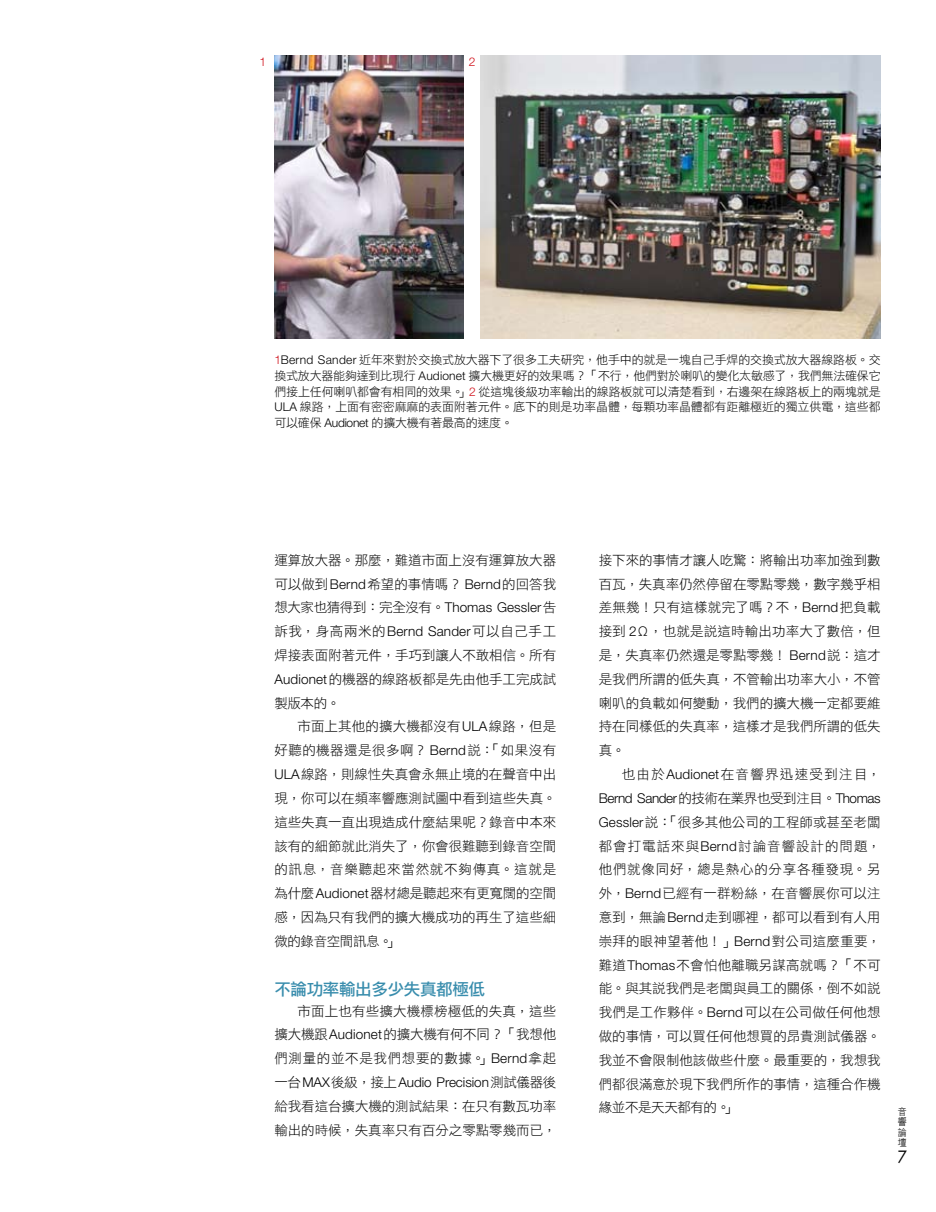
<style>
.page{position:relative;width:936px;height:1212px;background:#fff}
.page>*{position:absolute;margin:0;border:0;box-sizing:border-box;transform-origin:0 0}
.t1{font:16.5px "DF Li Hei Std W5";letter-spacing:-.02em;color:#398dad}
.t2{font:13.5px/23.9px "DF Li Hei Std W3";letter-spacing:-.005em;color:#000;text-align:justify}
.t3{font:300 13.5px "Helvetica Neue";letter-spacing:-.015em;color:#000}
.t4{font:13.5px "DF Li Hei Std W3";letter-spacing:.095em;color:#000}
.t5{font:12px/15.8px "DF Li Hei Std W3";letter-spacing:-.015em;color:#000;text-align:justify}
.t6{font:300 12px "Helvetica Neue";color:#d0111b}
.t7{font:9.9px/10.2px "DF Hei Lt HK BF";color:#000;text-align:justify;scale:.91 1}
.s1{font-family:"Helvetica Neue";font-weight:300;color:#d0111b}
.s2{font-family:"Helvetica Neue";font-weight:300}
.s3{font-family:"DF Li Hei Std W3";font-weight:400}
</style>
<div class="page">
<img style="left:274px;top:55px;width:189px;height:284px">
<img style="left:480px;top:55px;width:400px;height:284px">
<p class="t6" style="left:259px;top:54px;width:8px">1</p>
<p class="t6" style="left:469px;top:54px;width:8px">2</p>
<p class="t5" style="left:274px;top:352px;width:607px"><span class="s1">1</span><span class="s2">Bernd Sander</span> 近年來對於交換式放大器下了很多工夫研究，他手中的就是一塊自己手焊的交換式放大器線路板。交換式放大器能夠達到比現行 <span class="s2">Audionet</span> 擴大機更好的效果嗎？「不行，他們對於喇叭的變化太敏感了，我們無法確保它們接上任何喇叭都會有相同的效果。」<span class="s1">2</span> 從這塊後級功率輸出的線路板就可以清楚看到，右邊架在線路板上的兩塊就是<span class="s2">ULA</span> 線路，上面有密密麻麻的表面附著元件。底下的則是功率晶體，每顆功率晶體都有距離極近的獨立供電，這些都可以確保 <span class="s2">Audionet</span> 的擴大機有著最高的速度。</p>
<p class="t2" style="left:274px;top:548px;width:283px">運算放大器。那麼，難道市面上沒有運算放大器可以做到<span class="s2">Bernd</span>希望的事情嗎？ <span class="s2">Bernd</span>的回答我想大家也猜得到：完全沒有。<span class="s2">Thomas Gessler</span>告訴我，身高兩米的<span class="s2">Bernd Sander</span>可以自己手工焊接表面附著元件，手巧到讓人不敢相信。所有<span class="s2">Audionet</span>的機器的線路板都是先由他手工完成試製版本的。</p>
<p class="t2" style="left:274px;top:714px;width:283px;text-indent:23px">市面上其他的擴大機都沒有<span class="s2">ULA</span>線路，但是好聽的機器還是很多啊？ <span class="s2">Bernd</span>說：「如果沒有<span class="s2">ULA</span>線路，則線性失真會永無止境的在聲音中出現，你可以在頻率響應測試圖中看到這些失真。這些失真一直出現造成什麼結果呢？錄音中本來該有的細節就此消失了，你會很難聽到錄音空間的訊息，音樂聽起來當然就不夠傳真。這就是為什麼<span class="s2">Audionet</span>器材總是聽起來有更寬闊的空間感，因為只有我們的擴大機成功的再生了這些細微的錄音空間訊息。」</p>
<p class="t1" style="left:274px;top:980px;width:212px">不論功率輸出多少失真都極低</p>
<p class="t2" style="left:274px;top:998px;width:283px;text-indent:23px">市面上也有些擴大機標榜極低的失真，這些擴大機跟<span class="s2">Audionet</span>的擴大機有何不同？「我想他們測量的並不是我們想要的數據。」<span class="s2">Bernd</span>拿起</p>
<p class="t3" style="left:274px;top:1074px;width:283px"><span class="s3">一台</span>MAX<span class="s3">後級，接上</span>Audio Precision<span class="s3">測試儀器後</span></p>
<p class="t2" style="left:274px;top:1094px;width:283px">給我看這台擴大機的測試結果：在只有數瓦功率輸出的時候，失真率只有百分之零點零幾而已，</p>
<p class="t2" style="left:598px;top:548px;width:283px">接下來的事情才讓人吃驚：將輸出功率加強到數百瓦，失真率仍然停留在零點零幾，數字幾乎相差無幾！只有這樣就完了嗎？不，<span class="s2">Bernd</span>把負載接到 <span class="s2">2</span>Ω，也就是說這時輸出功率大了數倍，但是，失真率仍然還是零點零幾！ <span class="s2">Bernd</span>說：這才是我們所謂的低失真，不管輸出功率大小，不管喇叭的負載如何變動，我們的擴大機一定都要維持在同樣低的失真率，這樣才是我們所謂的低失真。</p>
<p class="t4" style="left:621px;top:767px;width:260px">也由於<span class="s2">Audionet</span>在音響界迅速受到注目，</p>
<p class="t3" style="left:598px;top:790px;width:283px">Bernd Sander<span class="s3">的技術在業界也受到注目。</span>Thomas</p>
<p class="t2" style="left:598px;top:810px;width:283px"><span class="s2">Gessler</span>說：「很多其他公司的工程師或甚至老闆都會打電話來與<span class="s2">Bernd</span>討論音響設計的問題，他們就像同好，總是熱心的分享各種發現。另外，<span class="s2">Bernd</span>已經有一群粉絲，在音響展你可以注意到，無論<span class="s2">Bernd</span>走到哪裡，都可以看到有人用崇拜的眼神望著他！」<span class="s2">Bernd</span>對公司這麼重要，難道<span class="s2">Thomas</span>不會怕他離職另謀高就嗎？「不可能。與其說我們是老闆與員工的關係，倒不如說我們是工作夥伴。<span class="s2">Bernd</span>可以在公司做任何他想做的事情，可以買任何他想買的昂貴測試儀器。我並不會限制他該做些什麼。最重要的，我想我們都很滿意於現下我們所作的事情，這種合作機緣並不是天天都有的。」</p>
<p class="t7" style="left:897px;top:1106px;width:11px">音響論壇</p>
</div>
